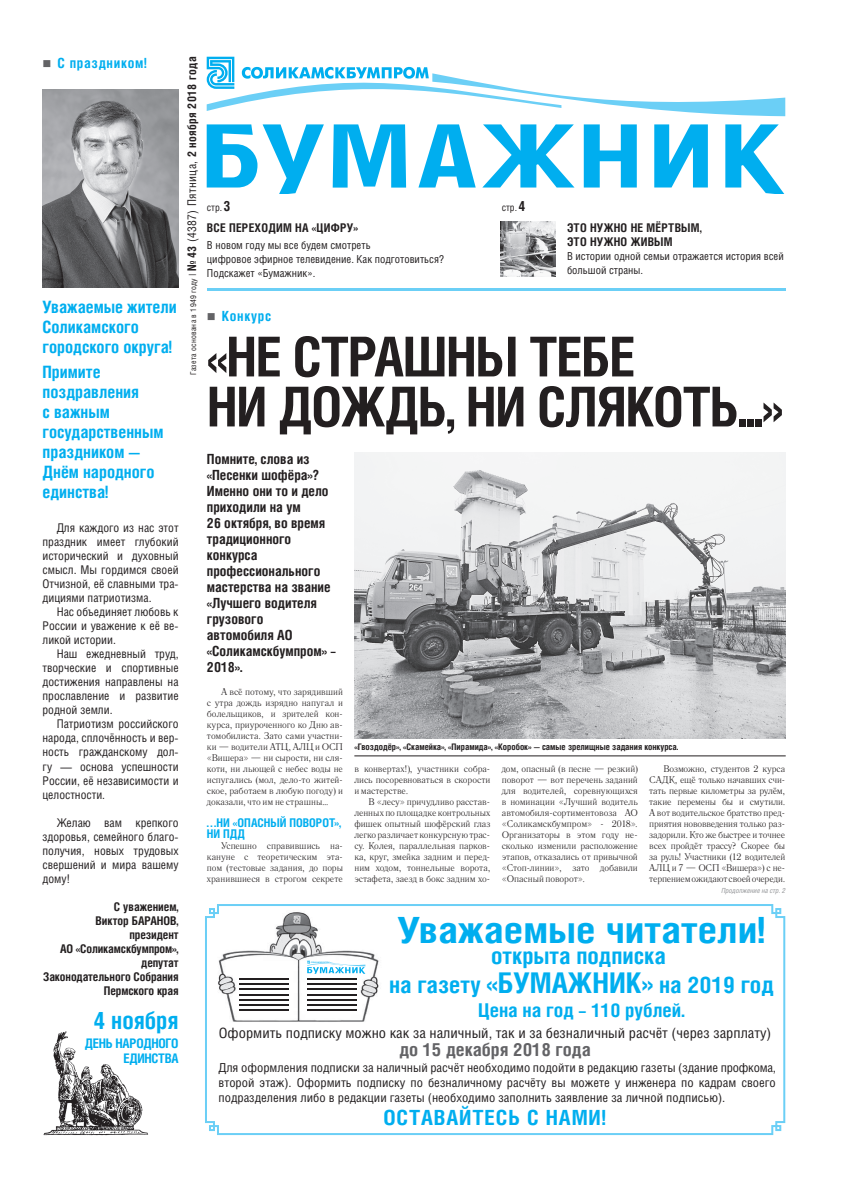
<style>
.page{position:relative;width:842px;height:1191px;background:#fff}
.page>*{position:absolute;margin:0;border:0;box-sizing:border-box;transform-origin:0 0}
.t1{font:700 55px/50px "Helios Cond C";letter-spacing:-.02em;color:#231f20}
.t2{font:700 36.1px "Helios Cond C";color:#00aeef;scale:1.16 1}
.t3{font:700 24px "Helios Cond C";color:#00aeef}
.t4{font:700 22.8px/28.5px "Helios Cond C";color:#00aeef;text-align:center;scale:1.05 1}
.t5{font:700 20.9px "Helios Cond C";letter-spacing:.04em;color:#00aeef;scale:1.05 1}
.t6{font:700 19px "Helios Cond C";color:#00aeef;scale:1.05 1}
.t7{font:700 18.1px "Helios Cond C";color:#636366;scale:1.05 1}
.t8{font:700 17px/20px "Helios Cond C";color:#00aeef}
.t9{font:14.3px "Helios Cond C";color:#231f20;scale:1.05 1}
.t10{font:700 14px/16px "Helios Cond C";color:#231f20}
.t11{font:700 14px "Helios Cond C";letter-spacing:.05em;color:#00aeef}
.t12{font:700 13.2px/15.6px "Helios Cond C";letter-spacing:-.02em;color:#00aeef;text-align:right}
.t13{font:12.4px/14.8px "Helios Cond C";color:#231f20;text-align:justify;scale:1.05 1}
.t14{font:12px/14px "Helios Cond C";color:#231f20;text-align:justify}
.t15{font:700 12px/14px "Helios Cond C";color:#231f20;text-align:right}
.t16{font:700 12px/14px "Helios Cond C";letter-spacing:.02em;color:#231f20}
.t17{font:700 12px/11px "Helios Cond C";color:#00aeef}
.t18{font:11px/14px "Helios Cond C";color:#231f20}
.t19{font:10px "Helios Cond C";color:#231f20}
.t20{font:9.5px/11px "Literaturnaya C";letter-spacing:-.01em;color:#231f20;text-align:justify}
.t21{font:700 9px "Helios Cond C";color:#231f20}
.t22{font:8px "Helios Cond C";letter-spacing:.03em;color:#231f20}
.t23{font:italic 7px "Helios Cond C";color:#939598}
.s1{color:#636366}
.s2{font-size:10px}
.s3{font-weight:700;font-size:12px}
.s4{font-size:12px}
.s5{font-weight:700;font-size:14px}
.s6{font-size:28.5px}
</style>
<div class="page">
<hr style="left:207px;top:288px;width:578px;height:3px;background:#6bcff6">
<img style="left:500px;top:222px;width:55px;height:55px">
<svg style="left:207px;top:124px;width:50px;height:63px"></svg>
<svg style="left:333px;top:124px;width:73px;height:64px"></svg>
<svg style="left:483px;top:124px;width:91px;height:63px"></svg>
<svg style="left:584px;top:124px;width:53px;height:63px"></svg>
<svg style="left:725px;top:124px;width:59px;height:69px"></svg>
<svg style="left:263px;top:124px;width:61px;height:69px"></svg>
<svg style="left:418px;top:124px;width:58px;height:63px"></svg>
<svg style="left:207px;top:57px;width:578px;height:59px"></svg>
<svg style="left:654px;top:124px;width:54px;height:63px"></svg>
<hr style="left:354px;top:755px;width:432px;height:1px;background:#231f20">
<svg style="left:205px;top:904px;width:581px;height:231px"></svg>
<img style="left:354px;top:453px;width:431px;height:286px">
<img style="left:43px;top:90px;width:136px;height:198px">
<img style="left:43px;top:1031px;width:105px;height:104px">
<h3 class="t11" style="left:43px;top:55px;width:106px"><span class="s1">■</span> С праздником!</h3>
<h3 class="t8" style="left:43px;top:296px;width:136px">Уважаемые жители<br>Соликамского городского округа!</h3>
<h3 class="t8" style="left:43px;top:362px;width:123px">Примите поздравления<br>с важным государственным праздником —<br>Днём народного единства!</h3>
<p class="t14" style="left:43px;top:521px;width:138px;text-indent:14px">Для каждого из нас этот праздник имеет глубокий исторический и духовный смысл. Мы гордимся своей Отчизной, её славными тра&shy;дициями патриотизма.</p>
<p class="t14" style="left:43px;top:605px;width:138px;text-indent:14px">Нас объединяет любовь к России и уважение к её ве&shy;ликой истории.</p>
<p class="t14" style="left:43px;top:647px;width:138px;text-indent:14px">Наш ежедневный труд, творческие и спортивные достижения направлены на прославление и развитие родной земли.</p>
<p class="t14" style="left:43px;top:717px;width:138px;text-indent:14px">Патриотизм российского народа, сплочённость и вер&shy;ность гражданскому дол&shy;гу — основа успешности России, её независимости и целостности.</p>
<p class="t14" style="left:43px;top:815px;width:138px;text-indent:14px">Желаю вам крепкого здоровья, семейного благо&shy;получия, новых трудовых свершений и мира вашему дому!</p>
<p class="t15" style="left:43px;top:899px;width:137px">С уважением,<br>Виктор Баранов,<br>президент<br>АО «Соликамскбумпром», депутат<br>Законодательного Собрания<br>Пермского края</p>
<h3 class="t3" style="left:94px;top:1006px;width:86px">4 ноября</h3>
<h3 class="t12" style="left:85px;top:1034px;width:95px">День народного единства</h3>
<p class="t22" style="left:188px;top:374px;width:319px;rotate:-90deg">Газета основана в 1949 году <span class="s2">|</span> <span class="s3">№ 43</span> <span class="s4">(4387) Пятница,</span> <span class="s3">2 ноября 2018 года</span></p>
<p class="t19" style="left:207px;top:201px;width:25px">стр.<span class="s5">3</span></p>
<p class="t19" style="left:502px;top:201px;width:25px">стр.<span class="s5">4</span></p>
<p class="t16" style="left:207px;top:220px;width:153px">Все переходим на «цифру»</p>
<p class="t18" style="left:207px;top:238px;width:239px">В новом году мы все будем смотреть<br>цифровое эфирное телевидение. Как подготовиться?<br>Подскажет «Бумажник».</p>
<h3 class="t11" style="left:207px;top:308px;width:66px"><span class="s1">■</span> Конкурс</h3>
<p class="t16" style="left:567px;top:220px;width:136px">Это нужно не мёртвым, это нужно живым</p>
<p class="t18" style="left:567px;top:249px;width:218px">В истории одной семьи отражается история всей большой страны.</p>
<h1 class="t1" style="left:207px;top:330px;width:577px">«Не страшны тебе<br>ни дождь, ни слякоть...»</h1>
<h3 class="t10" style="left:207px;top:451px;width:131px">Помните, слова из «Песенки шофёра»?<br>Именно они то и дело приходили на ум<br>26 октября, во время традиционного конкурса профессионального мастерства на звание «Лучшего водителя грузового<br>автомобиля АО «Соликамскбумпром» –<br>2018».</h3>
<p class="t20" style="left:207px;top:686px;width:138px;text-indent:14px">А всё потому, что зарядивший с утра дождь изрядно напугал и болельщиков, и зрителей кон&shy;курса, приуроченного ко Дню ав&shy;томобилиста. Зато сами участни&shy;ки — водители АТЦ, АЛЦ и ОСП «Вишера» — ни сырости, ни сля&shy;коти, ни льющей с небес воды не испугались (мол, дело-то житей&shy;ское, работаем в любую погоду) и доказали, что им не страшны…</p>
<p class="t17" style="left:207px;top:817px;width:136px">…ни «опасный поворот», ни ПДД</p>
<p class="t20" style="left:207px;top:840px;width:138px;text-indent:14px">Успешно справившись на&shy;кануне с теоретическим эта&shy;пом (тестовые задания, до поры хранившиеся в строгом секрете</p>
<p class="t21" style="left:354px;top:741px;width:325px">«Гвоздодёр», «Скамейка», «Пирамида», «Коробок» — самые зрелищные задания конкурса.</p>
<p class="t20" style="left:354px;top:763px;width:138px">в конвертах!), участники собра&shy;лись посоревноваться в скорости и мастерстве.</p>
<p class="t20" style="left:354px;top:796px;width:138px;text-indent:14px">В «лесу» причудливо расстав&shy;ленных по площадке контрольных фишек опытный шофёрский глаз легко различает конкурсную трас&shy;су. Колея, параллельная парков&shy;ка, круг, змейка задним и перед&shy;ним ходом, тоннельные ворота, эстафета, заезд в бокс задним хо-</p>
<p class="t20" style="left:502px;top:763px;width:138px">дом, опасный (в песне — резкий) поворот — вот перечень заданий для водителей, соревнующихся в номинации «Лучший водитель автомобиля-сортиментовоза АО «Соликамскбумпром» - 2018».<br>Организаторы в этом году не&shy;сколько изменили расположение этапов, отказались от привычной «Стоп-линии», зато добавили «Опасный поворот».</p>
<p class="t20" style="left:649px;top:763px;width:138px;text-indent:14px">Возможно, студентов 2 курса САДК, ещё только начавших счи&shy;тать первые километры за рулём, такие перемены бы и смутили.<br>А вот водительское братство пред&shy;приятия нововведения только раз&shy;задорили. Кто же быстрее и точнее всех пройдёт трассу? Скорее бы за руль! Участники (12 водителей АЛЦ и 7 — ОСП «Вишера») с не&shy;терпением ожидают своей очереди.</p>
<p class="t23" style="left:721px;top:886px;width:66px">Продолжение на стр. 2</p>
<h2 class="t2" style="left:397px;top:908px;width:319px">Уважаемые читатели!</h2>
<h3 class="t4" style="left:389px;top:941px;width:368px">открыта подписка<br>на газету <span class="s6">«БУМАЖНИК»</span> на 2019 год</h3>
<h3 class="t6" style="left:478px;top:998px;width:198px">Цена на год – 110 рублей.</h3>
<h3 class="t9" style="left:219px;top:1024px;width:528px">Оформить подписку можно как за наличный, так и за безналичный расчёт (через зарплату)</h3>
<h3 class="t7" style="left:399px;top:1038px;width:184px">до 15 декабря 2018 года</h3>
<p class="t13" style="left:218px;top:1060px;width:532px">Для оформления подписки за наличный расчёт необходимо подойти в редакцию газеты (здание профкома, второй этаж). Оформить подписку по безналичному расчёту вы можете у инженера по кадрам своего подразделения либо в редакции газеты (необходимо заполнить заявление за личной подписью).</p>
<h3 class="t5" style="left:383px;top:1105px;width:214px">ОСТАВАЙТЕСЬ С НАМИ!</h3>
</div>
